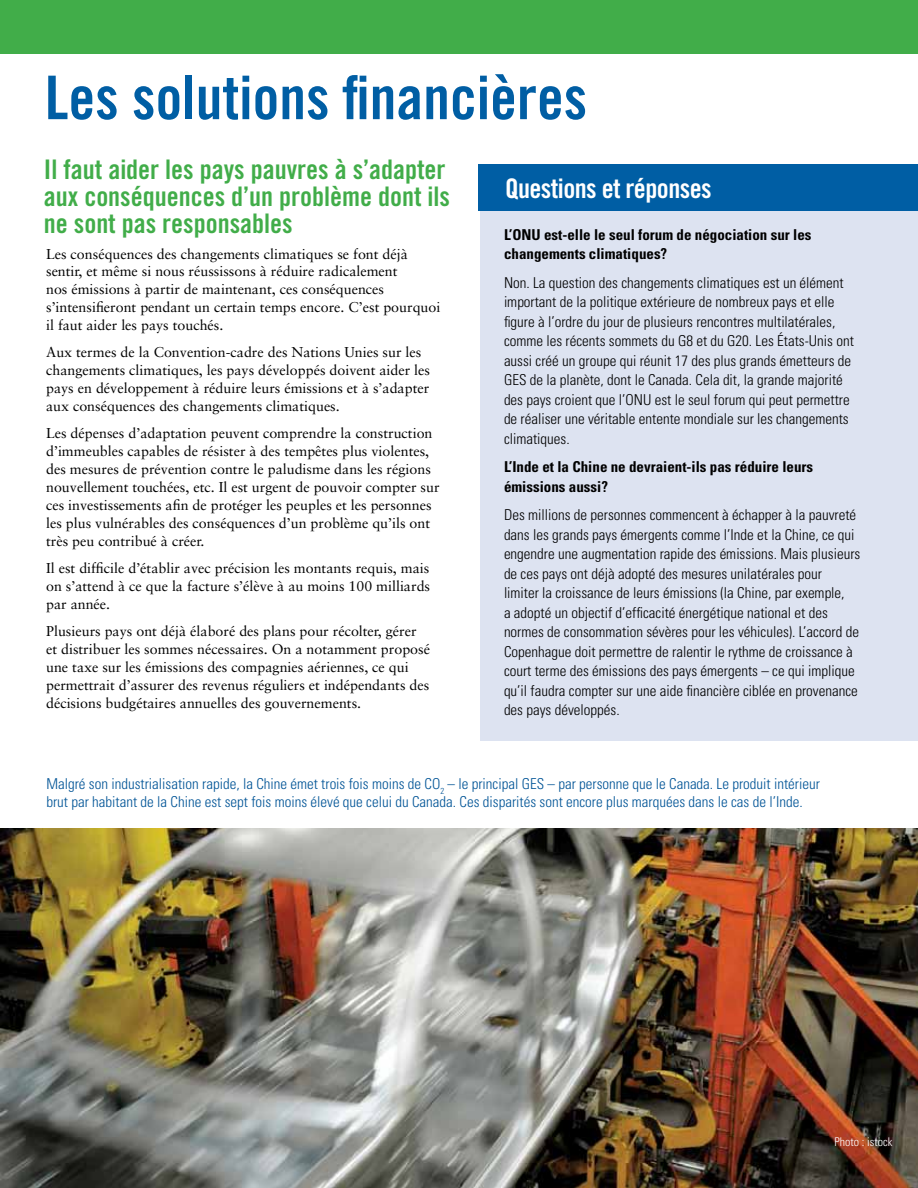
<style>
.page{position:relative;width:918px;height:1188px;background:#fff}
.page>*{position:absolute;margin:0;border:0;box-sizing:border-box;transform-origin:0 0}
.t1{font:60.3px "Trade Gothic Bold Cond Twenty";color:#005ea4}
.t2{font:27px/27px "Trade Gothic Bold Cond Twenty";color:#41ad49}
.t3{font:27px "Trade Gothic Bold Cond Twenty";letter-spacing:-.02em;color:#fff}
.t4{font:300 condensed 15px/19.5px "Univers";color:#000}
.t5{font:300 condensed 15px/18px "Univers";color:#005496}
.t6{font:700 condensed 15px/19.5px "Univers";color:#000}
.t7{font:14.25px/18px "Sabon";color:#000}
.t8{font:300 condensed 12px "Univers";color:#fff}
</style>
<div class="page">
<div style="left:0;top:0;width:918px;height:54px;background:#41ad49"></div>
<div style="left:480px;top:189px;width:438px;height:551px;background:#dde3f1"></div>
<div style="left:478px;top:164px;width:440px;height:47px;background:#005ea4"></div>
<img style="left:0;top:828px;width:918px;height:360px">
<h1 class="t1" style="left:45px;top:61px;width:544px">Les solutions financières</h1>
<h2 class="t2" style="left:44px;top:156px;width:408px">Il faut aider les pays pauvres à s’adapter aux conséquences d’un problème dont ils ne sont pas responsables</h2>
<h2 class="t3" style="left:505px;top:172px;width:208px">Questions et réponses</h2>
<p class="t6" style="left:504px;top:224px;width:309px">L’ONU est-elle le seul forum de négociation sur les changements climatiques?</p>
<p class="t4" style="left:504px;top:272px;width:351px">Non. La question des changements climatiques est un élément important de la politique extérieure de nombreux pays et elle figure à l’ordre du jour de plusieurs rencontres multilatérales, comme les récents sommets du G8 et du G20. Les États-Unis ont aussi créé un groupe qui réunit 17 des plus grands émetteurs de GES de la planète, dont le Canada. Cela dit, la grande majorité des pays croient que l’ONU est le seul forum qui peut permettre de réaliser une véritable entente mondiale sur les changements climatiques.</p>
<p class="t6" style="left:504px;top:457px;width:311px">L’Inde et la Chine ne devraient-ils pas réduire leurs émissions aussi?</p>
<p class="t4" style="left:504px;top:505px;width:358px">Des millions de personnes commencent à échapper à la pauvreté dans les grands pays émergents comme l’Inde et la Chine, ce qui engendre une augmentation rapide des émissions. Mais plusieurs de ces pays ont déjà adopté des mesures unilatérales pour limiter la croissance de leurs émissions (la Chine, par exemple,<br>a adopté un objectif d’efficacité énergétique national et des normes de consommation sévères pour les véhicules). L’accord de Copenhague doit permettre de ralentir le rythme de croissance à court terme des émissions des pays émergents – ce qui implique qu’il faudra compter sur une aide financière ciblée en provenance des pays développés.</p>
<p class="t7" style="left:46px;top:244px;width:396px">Les conséquences des changements climatiques se font déjà sentir, et même si nous réussissons à réduire radicalement<br>nos émissions à partir de maintenant, ces conséquences s’intensifieront pendant un certain temps encore. C’est pourquoi il faut aider les pays touchés.</p>
<p class="t7" style="left:46px;top:343px;width:385px">Aux termes de la Convention-cadre des Nations Unies sur les changements climatiques, les pays développés doivent aider les pays en développement à réduire leurs émissions et à s’adapter aux conséquences des changements climatiques.</p>
<p class="t7" style="left:46px;top:424px;width:395px">Les dépenses d’adaptation peuvent comprendre la construction d’immeubles capables de résister à des tempêtes plus violentes, des mesures de prévention contre le paludisme dans les régions nouvellement touchées, etc. Il est urgent de pouvoir compter sur ces investissements afin de protéger les peuples et les personnes les plus vulnérables des conséquences d’un problème qu’ils ont très peu contribué à créer.</p>
<p class="t7" style="left:46px;top:559px;width:386px;text-align:justify">Il est difficile d’établir avec précision les montants requis, mais on s’attend à ce que la facture s’élève à au moins 100 milliards par année.</p>
<p class="t7" style="left:46px;top:622px;width:385px">Plusieurs pays ont déjà élaboré des plans pour récolter, gérer et distribuer les sommes nécessaires. On a notamment proposé une taxe sur les émissions des compagnies aériennes, ce qui permettrait d’assurer des revenus réguliers et indépendants des décisions budgétaires annuelles des gouvernements.</p>
<p class="t5" style="left:46px;top:775px;width:775px">Malgré son industrialisation rapide, la Chine émet trois fois moins de CO<sub>2</sub> – le principal GES – par personne que le Canada. Le produit intérieur brut par habitant de la Chine est sept fois moins élevé que celui du Canada. Ces disparités sont encore plus marquées dans le cas de l’Inde.</p>
<p class="t8" style="left:834px;top:1134px;width:59px">Photo : istock</p>
</div>
